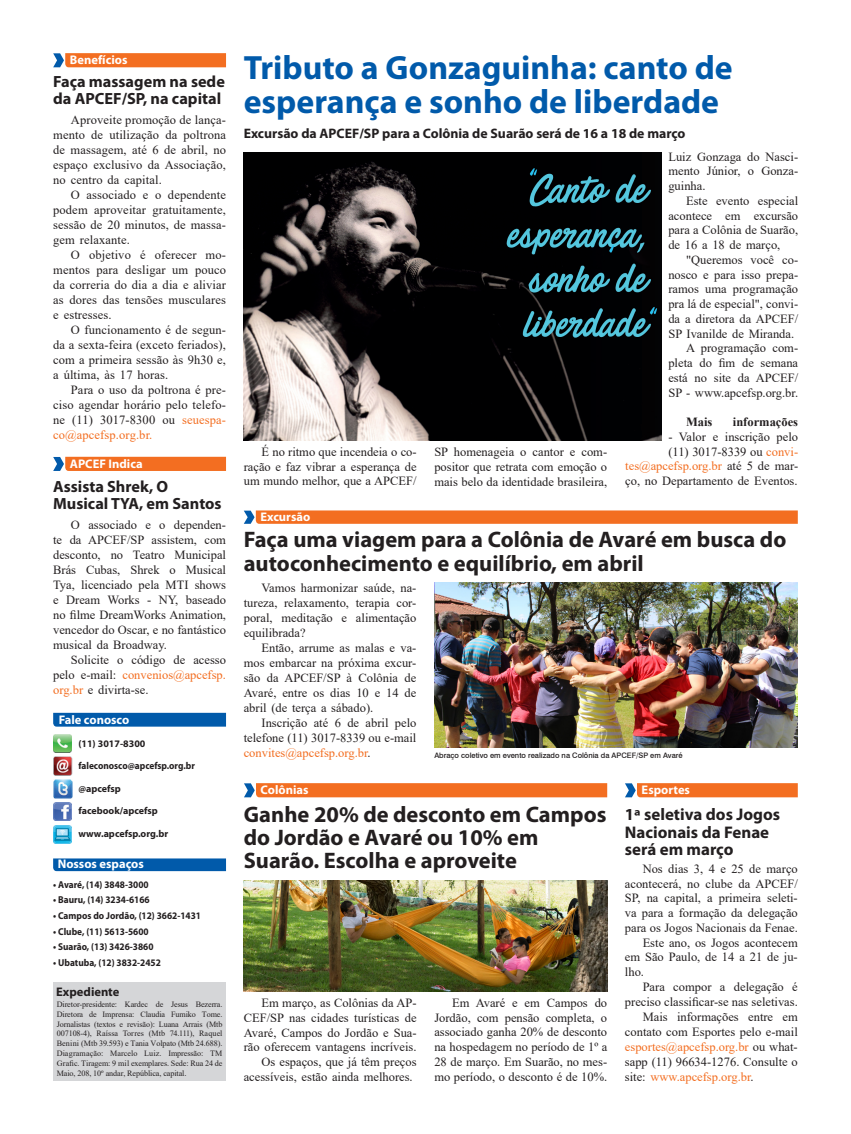
<style>
.page{position:relative;width:851px;height:1134px;background:#fff}
.page>*{position:absolute;margin:0;border:0;box-sizing:border-box;transform-origin:0 0}
.t1{font:700 33.75px/33.8px "Myriad Pro";color:#015aaa}
.t2{font:700 22.5px/23.1px "Myriad Pro";color:#231f20}
.t3{font:700 16.88px/17.5px "Myriad Pro";color:#231f20}
.t4{font:700 16.25px/16.9px "Myriad Pro";color:#231f20}
.t5{font:700 13.75px "Myriad Pro";color:#231f20}
.texto{font:12.5px/15px "Times New Roman";color:#231f20;text-align:justify}
.t6{font:700 12.5px "Myriad Pro";color:#fff}
.texto-2{font:700 12.5px "Times New Roman";color:#231f20}
.t7{font:700 12.5px "Myriad Pro";color:#231f20}
.t8{font:700 10px "Myriad Pro";color:#231f20;scale:.93 1}
.t9{font:700 10px "Myriad Pro";color:#231f20}
.t10{font:8.12px/9.9px "Times New Roman";letter-spacing:-.01em;color:#231f20;text-align:justify}
.legenda{font:500 7.5px "Swiss 721 BT";color:#231f20}
.s1{color:#f36e21}
.s2{font-size:8.5px}
</style>
<div class="page">
<div style="left:53px;top:983px;width:173px;height:98px;background:#d5d6d8"></div>
<svg style="left:53px;top:858px;width:173px;height:13px;background:#0a60ad"></svg>
<svg style="left:53px;top:713px;width:173px;height:14px;background:#075eac"></svg>
<img style="left:54px;top:734px;width:18px;height:19px">
<img style="left:53px;top:757px;width:19px;height:18px">
<img style="left:53px;top:780px;width:19px;height:18px">
<img style="left:54px;top:803px;width:17px;height:17px">
<img style="left:54px;top:826px;width:17px;height:18px">
<svg style="left:53px;top:457px;width:173px;height:14px;background:#e9722d"></svg>
<svg style="left:53px;top:53px;width:173px;height:14px;background:#ea732f"></svg>
<svg style="left:244px;top:510px;width:553px;height:14px;background:#f0752e"></svg>
<img style="left:244px;top:152px;width:417px;height:288px">
<img style="left:434px;top:583px;width:363px;height:165px">
<svg style="left:625px;top:783px;width:172px;height:14px;background:#e9732f"></svg>
<svg style="left:244px;top:783px;width:363px;height:14px;background:#ee7129"></svg>
<img style="left:244px;top:881px;width:363px;height:110px">
<p class="t6" style="left:70px;top:52px;width:59px">Benefícios</p>
<p class="t4" style="left:53px;top:73px;width:173px">Faça massagem na sede da APCEF/SP, na capital</p>
<p class="texto" style="left:53px;top:112px;width:174px;text-indent:18px">Aproveite promoção de lança&shy;mento de utilização da poltrona de massagem, até 6 de abril, no espaço exclusivo da Associação, no centro da capital.</p>
<p class="texto" style="left:53px;top:187px;width:174px;text-indent:18px">O associado e o dependente podem aproveitar gratuitamente, sessão de 20 minutos, de massa&shy;gem relaxante.</p>
<p class="texto" style="left:53px;top:247px;width:174px;text-indent:18px">O objetivo é oferecer mo&shy;mentos para desligar um pouco da correria do dia a dia e aliviar as dores das tensões musculares e estresses.</p>
<p class="texto" style="left:53px;top:322px;width:174px;text-indent:18px">O funcionamento é de segun&shy;da a sexta-feira (exceto feriados), com a primeira sessão às 9h30 e, a última, às 17 horas.</p>
<p class="texto" style="left:53px;top:382px;width:174px;text-indent:18px">Para o uso da poltrona é pre&shy;ciso agendar horário pelo telefo&shy;ne (11) 3017-8300 ou <span class="s1">seuespa&shy;co@apcefsp.org.br.</span></p>
<p class="t6" style="left:70px;top:456px;width:74px">APCEF Indica</p>
<p class="t4" style="left:53px;top:477px;width:170px">Assista Shrek, O<br>Musical TYA, em Santos</p>
<p class="texto" style="left:53px;top:517px;width:174px;text-indent:18px">O associado e o dependen&shy;te da APCEF/SP assistem, com desconto, no Teatro Municipal Brás Cubas, Shrek o Musical Tya, licenciado pela MTI shows e Dream Works - NY, baseado no filme DreamWorks Animation, vencedor do Oscar, e no fantástico musical da Broadway.</p>
<p class="texto" style="left:53px;top:652px;width:174px;text-indent:18px">Solicite o código de acesso pelo e-mail: <span class="s1">convenios@apcefsp. org.br</span> e divirta-se.</p>
<p class="t6" style="left:59px;top:711px;width:72px">Fale conosco</p>
<p class="t9" style="left:78px;top:737px;width:69px">(11) 3017-8300</p>
<p class="t8" style="left:78px;top:760px;width:127px">faleconosco@apcefsp.org.br</p>
<p class="t9" style="left:78px;top:782px;width:44px">@apcefsp</p>
<p class="t9" style="left:78px;top:804px;width:81px">facebook/apcefsp</p>
<p class="t9" style="left:78px;top:827px;width:91px">www.apcefsp.org.br</p>
<p class="t6" style="left:58px;top:856px;width:88px">Nossos espaços</p>
<p class="t8" style="left:53px;top:878px;width:104px">• Avaré, (14) 3848-3000</p>
<p class="t8" style="left:53px;top:893px;width:105px">• Bauru, (14) 3234-6166</p>
<p class="t8" style="left:53px;top:909px;width:160px">• Campos do Jordão, (12) 3662-1431</p>
<p class="t8" style="left:53px;top:925px;width:104px">• Clube, (11) 5613-5600</p>
<p class="t8" style="left:53px;top:940px;width:109px">• Suarão, (13) 3426-3860</p>
<p class="t8" style="left:53px;top:956px;width:117px">• Ubatuba, (12) 3832-2452</p>
<p class="t7" style="left:56px;top:983px;width:65px">Expediente</p>
<p class="t10" style="left:57px;top:999px;width:167px">Diretor-presidente: Kardec de Jesus Bezerra.<br>Diretora de Imprensa: Claudia Fumiko Tome.<br>Jornalistas (textos e revisão): Luana Arrais (Mtb 007108-4), Raíssa Torres (Mtb 74.111), Raquel Benini (Mtb 39.593) e Tania Volpato (Mtb 24.688).<br>Diagramação: Marcelo Luiz. Impressão: TM Grafic. Tiragem: 9 mil exemplares. Sede: Rua 24 de Maio, 208, 10º andar, República, capital<span class="s2">.</span></p>
<p class="t1" style="left:244px;top:50px;width:490px">Tributo a Gonzaguinha: canto de esperança e sonho de liberdade</p>
<p class="t5" style="left:244px;top:125px;width:443px">Excursão da APCEF/SP para a Colônia de Suarão será de 16 a 18 de março</p>
<p class="texto" style="left:244px;top:444px;width:174px;text-indent:18px">É no ritmo que incendeia o co&shy;ração e faz vibrar a esperança de um mundo melhor, que a APCEF/</p>
<p class="texto" style="left:434px;top:444px;width:174px">SP homenageia o cantor e com&shy;positor que retrata com emoção o mais belo da identidade brasileira,</p>
<p class="t6" style="left:260px;top:508px;width:51px">Excursão</p>
<p class="texto" style="left:668px;top:149px;width:131px">Luiz Gonzaga do Nasci&shy;mento Júnior, o Gonza&shy;guinha.</p>
<p class="texto" style="left:668px;top:193px;width:131px;text-indent:18px">Este evento especial acontece em excursão para a Colônia de Suarão, de 16 a 18 de março,</p>
<p class="texto" style="left:668px;top:252px;width:131px;text-indent:18px">"Queremos você co&shy;nosco e para isso prepa&shy;ramos uma programação pra lá de especial", convi&shy;da a diretora da APCEF/ SP Ivanilde de Miranda.</p>
<p class="texto" style="left:668px;top:340px;width:131px;text-indent:18px">A programação com&shy;pleta do fim de semana está no site da APCEF/ SP - www.apcefsp.org.br.</p>
<p class="texto-2" style="left:686px;top:413px;width:28px">Mais</p>
<p class="texto-2" style="left:732px;top:413px;width:67px">informações</p>
<p class="texto" style="left:625px;top:429px;width:174px;text-align:right">- Valor e inscrição pelo<br>(11) 3017-8339 ou <span class="s1">convi&shy;tes@apcefsp.org.br</span> até 5 de mar&shy;ço, no Departamento de Eventos.</p>
<p class="t2" style="left:244px;top:527px;width:544px">Faça uma viagem para a Colônia de Avaré em busca do autoconhecimento e equilíbrio, em abril</p>
<p class="texto" style="left:244px;top:579px;width:174px;text-indent:18px">Vamos harmonizar saúde, na&shy;tureza, relaxamento, terapia cor&shy;poral, meditação e alimentação equilibrada?</p>
<p class="texto" style="left:244px;top:639px;width:174px;text-indent:18px">Então, arrume as malas e va&shy;mos embarcar na próxima excur&shy;são da APCEF/SP à Colônia de Avaré, entre os dias 10 e 14 de abril (de terça a sábado).</p>
<p class="texto" style="left:244px;top:714px;width:174px;text-indent:18px">Inscrição até 6 de abril pelo telefone (11) 3017-8339 ou e-mail <span class="s1">convites@apcefsp.org.br</span>.</p>
<p class="legenda" style="left:434px;top:750px;width:250px">Abraço coletivo em evento realizado na Colônia da APCEF/SP em Avaré</p>
<p class="t6" style="left:260px;top:782px;width:49px">Colônias</p>
<p class="t6" style="left:641px;top:782px;width:50px">Esportes</p>
<p class="t2" style="left:244px;top:802px;width:364px">Ganhe 20% de desconto em Campos do Jordão e Avaré ou 10% em<br>Suarão. Escolha e aproveite</p>
<p class="texto" style="left:244px;top:995px;width:174px;text-indent:18px">Em março, as Colônias da AP-CEF/SP nas cidades turísticas de Avaré, Campos do Jordão e Sua&shy;rão oferecem vantagens incríveis.</p>
<p class="texto" style="left:244px;top:1054px;width:174px;text-indent:18px">Os espaços, que já têm preços acessíveis, estão ainda melhores.</p>
<p class="texto" style="left:434px;top:995px;width:174px;text-indent:18px">Em Avaré e em Campos do Jordão, com pensão completa, o associado ganha 20% de desconto na hospedagem no período de 1º a 28 de março. Em Suarão, no mes&shy;mo período, o desconto é de 10%.</p>
<p class="t3" style="left:625px;top:805px;width:157px">1ª seletiva dos Jogos<br>Nacionais da Fenae será em março</p>
<p class="texto" style="left:625px;top:861px;width:174px;text-indent:18px">Nos dias 3, 4 e 25 de março acontecerá, no clube da APCEF/ SP, na capital, a primeira seleti&shy;va para a formação da delegação para os Jogos Nacionais da Fenae.</p>
<p class="texto" style="left:625px;top:935px;width:174px;text-indent:18px">Este ano, os Jogos acontecem em São Paulo, de 14 a 21 de ju&shy;lho.</p>
<p class="texto" style="left:625px;top:979px;width:174px;text-align:right">Para compor a delegação é preciso classificar-se nas seletivas.</p>
<p class="texto" style="left:625px;top:1008px;width:174px;text-indent:18px">Mais informações entre em contato com Esportes pelo e-mail <span class="s1">esportes@apcefsp.org.br</span> ou what&shy;sapp (11) 96634-1276. Consulte o site: <span class="s1">www.apcefsp.org.br</span>.</p>
</div>
